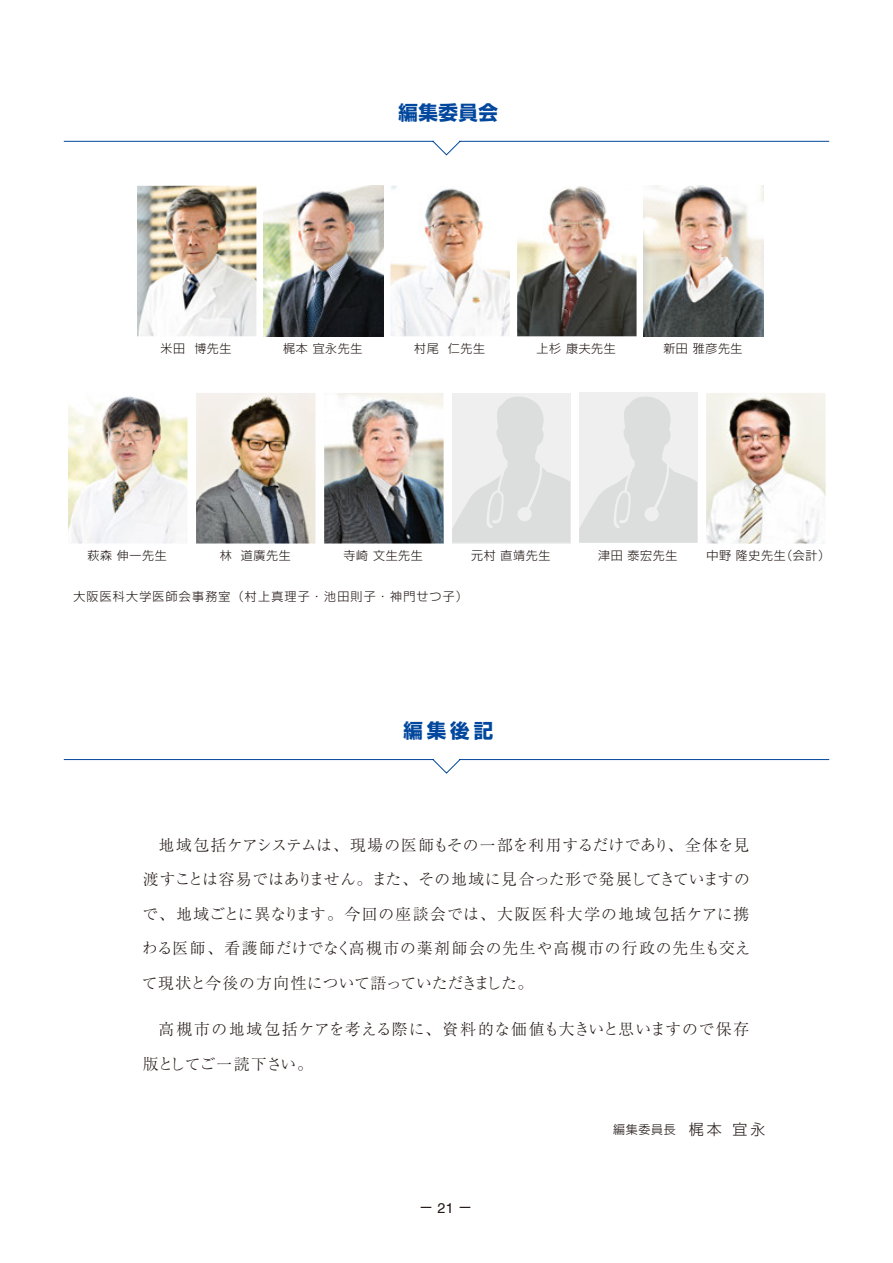
<style>
.page{position:relative;width:893px;height:1263px;background:#fff}
.page>*{position:absolute;margin:0;border:0;box-sizing:border-box;transform-origin:0 0}
.t1{font:700 19.5px "Shin Go Pro";letter-spacing:.025em;color:#00479d}
.t2{font:300 15.75px/34.5px "Ryumin Pro";letter-spacing:.05em;color:#221815;text-align:justify}
.t3{font:300 12px "Shin Go Pro";letter-spacing:.05em;color:#221815}
.t4{font:300 12px "Shin Go Pro";letter-spacing:.1em;color:#221815}
.t5{font:12px "Shin Go Pro";color:#221815}
.s1{font-family:"Swiss 721 BT";font-size:14.4px}
.s2{font-size:15px}
</style>
<div class="page">
<img style="left:264px;top:186px;width:119px;height:150px">
<img style="left:137px;top:186px;width:119px;height:150px">
<img style="left:517px;top:186px;width:120px;height:150px">
<img style="left:644px;top:186px;width:119px;height:150px">
<img style="left:390px;top:186px;width:120px;height:150px">
<img style="left:196px;top:393px;width:119px;height:150px">
<img style="left:68px;top:396px;width:119px;height:147px">
<img style="left:324px;top:393px;width:120px;height:150px">
<svg style="left:63px;top:759px;width:767px;height:15px"></svg>
<svg style="left:63px;top:141px;width:767px;height:15px"></svg>
<div style="left:452px;top:393px;width:119px;height:150px;background:#efefef"></div>
<div style="left:579px;top:392px;width:118px;height:150px;background:#efefef"></div>
<img style="left:706px;top:393px;width:120px;height:150px">
<svg style="left:452px;top:397px;width:118px;height:146px"></svg>
<svg style="left:579px;top:397px;width:118px;height:146px"></svg>
<p class="t1" style="left:399px;top:97px;width:101px">編集委員会</p>
<p class="t3" style="left:161px;top:338px;width:72px">米田 博先生</p>
<p class="t3" style="left:283px;top:338px;width:81px">梶本宜永先生</p>
<p class="t3" style="left:414px;top:338px;width:72px">村尾 仁先生</p>
<p class="t3" style="left:537px;top:338px;width:81px">上杉康夫先生</p>
<p class="t3" style="left:663px;top:338px;width:81px">新田雅彦先生</p>
<p class="t3" style="left:87px;top:546px;width:81px">萩森伸一先生</p>
<p class="t3" style="left:220px;top:546px;width:72px">林 道廣先生</p>
<p class="t3" style="left:344px;top:546px;width:81px">寺崎文生先生</p>
<p class="t3" style="left:471px;top:546px;width:81px">元村直靖先生</p>
<p class="t3" style="left:598px;top:546px;width:81px">津田泰宏先生</p>
<p class="t3" style="left:706px;top:546px;width:125px">中野隆史先生（会計）</p>
<p class="t4" style="left:73px;top:587px;width:396px">大阪医科大学医師会事務室（村上真理子・池田則子・神門せつ子）</p>
<p class="t1" style="left:403px;top:715px;width:91px">編集後記</p>
<p class="t2" style="left:142px;top:826px;width:610px;text-indent:17px">地域包括ケアシステムは、現場の医師もその一部を利用するだけであり、全体を見渡すことは容易ではありません。また、その地域に見合った形で発展してきていますので、地域ごとに異なります。今回の座談会では、大阪医科大学の地域包括ケアに携わる医師、看護師だけでなく高槻市の薬剤師会の先生や高槻市の行政の先生も交えて現状と今後の方向性について語っていただきました。</p>
<p class="t2" style="left:143px;top:1011px;width:608px;text-indent:16px">高槻市の地域包括ケアを考える際に、資料的な価値も大きいと思いますので保存版としてご一読下さい。</p>
<p class="t5" style="left:420px;top:1198px;width:52px">ー <span class="s1">21</span> ー</p>
<p class="t3" style="left:613px;top:1119px;width:154px">編集委員長　<span class="s2">梶本 宜永</span></p>
</div>
